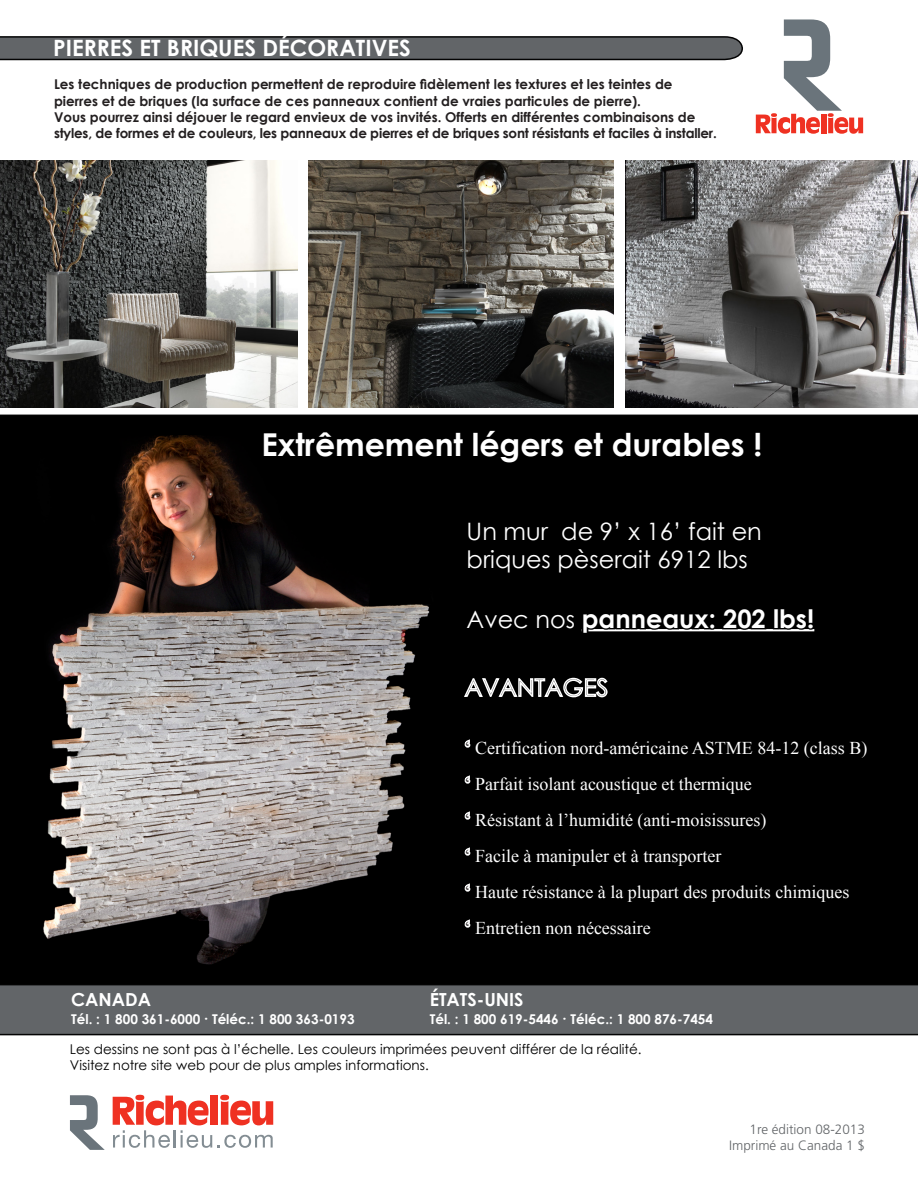
<style>
.page{position:relative;width:918px;height:1188px;background:#fff}
.page>*{position:absolute;margin:0;border:0;box-sizing:border-box;transform-origin:0 0}
.t1{font:700 31.5px "Century Gothic";color:#fff}
.t2{font:700 25.5px "Century Gothic";color:#fff}
.t3{font:24px "Century Gothic";color:#fff}
.t4{font:700 22.5px "Century Gothic";color:#fff}
.t5{font:18px "Times New Roman";color:#fff}
.t6{font:700 18px "Century Gothic";color:#fff}
.t7{font:700 13.5px/16.2px "Century Gothic";color:#231f20}
.t8{font:13.5px "Century Gothic";color:#000}
.t9{font:700 13.5px "Century Gothic";color:#fff}
.t10{font:300 13.5px "Frutiger LT Std";color:#626568}
.s1{font-weight:400;font-size:24px}
.s2{font-size:15px}
.s3{color:#231f20}
</style>
<div class="page">
<svg style="left:0;top:36px;width:743px;height:25px;background:#5c5f61"></svg>
<div style="left:0;top:985px;width:918px;height:50px;background:#626568"></div>
<div style="left:0;top:415px;width:918px;height:570px;background:#000"></div>
<img style="left:27px;top:428px;width:407px;height:547px">
<img style="left:0;top:161px;width:298px;height:246px">
<svg style="left:70px;top:1095px;width:35px;height:55px"></svg>
<svg style="left:113px;top:1095px;width:160px;height:53px"></svg>
<svg style="left:756px;top:19px;width:107px;height:115px"></svg>
<img style="left:308px;top:161px;width:306px;height:246px">
<img style="left:625px;top:161px;width:293px;height:246px">
<hr style="left:582px;top:629px;width:232px;height:2px;background:#fff">
<div style="left:466px;top:487px;width:297px;height:89px;background:#000"></div>
<div style="left:463px;top:605px;width:305px;height:31px;background:#000"></div>
<div style="left:773px;top:608px;width:6px;height:21px;border:3px solid #000"></div>
<svg style="left:778px;top:606px;width:39px;height:26px"></svg>
<div style="left:261px;top:429px;width:205px;height:31px;background:#000"></div>
<div style="left:472px;top:432px;width:7px;height:26px;border:3px solid #000"></div>
<div style="left:477px;top:427px;width:288px;height:39px;background:#000"></div>
<svg style="left:463px;top:677px;width:146px;height:21px"></svg>
<svg style="left:463px;top:737px;width:10px;height:13px"></svg>
<svg style="left:463px;top:773px;width:10px;height:13px"></svg>
<svg style="left:463px;top:809px;width:10px;height:13px"></svg>
<svg style="left:463px;top:845px;width:10px;height:13px"></svg>
<svg style="left:463px;top:881px;width:10px;height:13px"></svg>
<svg style="left:463px;top:917px;width:10px;height:13px"></svg>
<p class="t4" style="left:53px;top:31px;width:359px">PIERRES ET BRIQUES DÉCORATIVES</p>
<p class="t7" style="left:54px;top:76px;width:620px">Les techniques de production permettent de reproduire fidèlement les textures et les teintes de</p>
<p class="t7" style="left:54px;top:92px;width:588px">pierres et de briques (la surface de ces panneaux contient de vraies particules de pierre).</p>
<p class="t7" style="left:54px;top:108px;width:664px">Vous pourrez ainsi déjouer le regard envieux de vos invités. Offerts en différentes combinaisons de styles, de formes et de couleurs, les panneaux de pierres et de briques sont résistants et faciles à installer.</p>
<p class="t1" style="left:261px;top:421px;width:502px">Extrêmement légers et durables !</p>
<p class="t3" style="left:467px;top:514px;width:297px">Un mur de 9’ x 16’ fait en</p>
<p class="t3" style="left:467px;top:543px;width:283px">briques pèserait 6912 lbs</p>
<p class="t2" style="left:467px;top:599px;width:349px"><span class="s1">Avec nos</span> panneaux: 202 lbs!</p>
<p class="t6" style="left:71px;top:986px;width:81px">CANADA</p>
<p class="t9" style="left:71px;top:1009px;width:285px">Tél. : 1 800 361-6000 <span class="s2">∙</span> Téléc.: 1 800 363-0193</p>
<p class="t5" style="left:465px;top:736px;width:404px"><span class="s3">‘</span> Certification nord-américaine ASTME 84-12 (class B)</p>
<p class="t5" style="left:465px;top:772px;width:289px"><span class="s3">‘</span> Parfait isolant acoustique et thermique</p>
<p class="t5" style="left:465px;top:808px;width:303px"><span class="s3">‘</span> Résistant à l’humidité (anti-moisissures)</p>
<p class="t5" style="left:465px;top:844px;width:258px"><span class="s3">‘</span> Facile à manipuler et à transporter</p>
<p class="t5" style="left:465px;top:880px;width:386px"><span class="s3">‘</span> Haute résistance à la plupart des produits chimiques</p>
<p class="t5" style="left:465px;top:916px;width:188px"><span class="s3">‘</span> Entretien non nécessaire</p>
<p class="t6" style="left:430px;top:986px;width:95px">ÉTATS-UNIS</p>
<p class="t9" style="left:430px;top:1009px;width:285px">Tél. : 1 800 619-5446 <span class="s2">∙</span> Téléc.: 1 800 876-7454</p>
<p class="t8" style="left:70px;top:1040px;width:573px">Les dessins ne sont pas à l’échelle. Les couleurs imprimées peuvent différer de la réalité.</p>
<p class="t8" style="left:70px;top:1056px;width:360px">Visitez notre site web pour de plus amples informations.</p>
<p class="t10" style="left:750px;top:1122px;width:117px">1re édition 08-2013</p>
<p class="t10" style="left:729px;top:1138px;width:137px">Imprimé au Canada 1 $</p>
</div>
